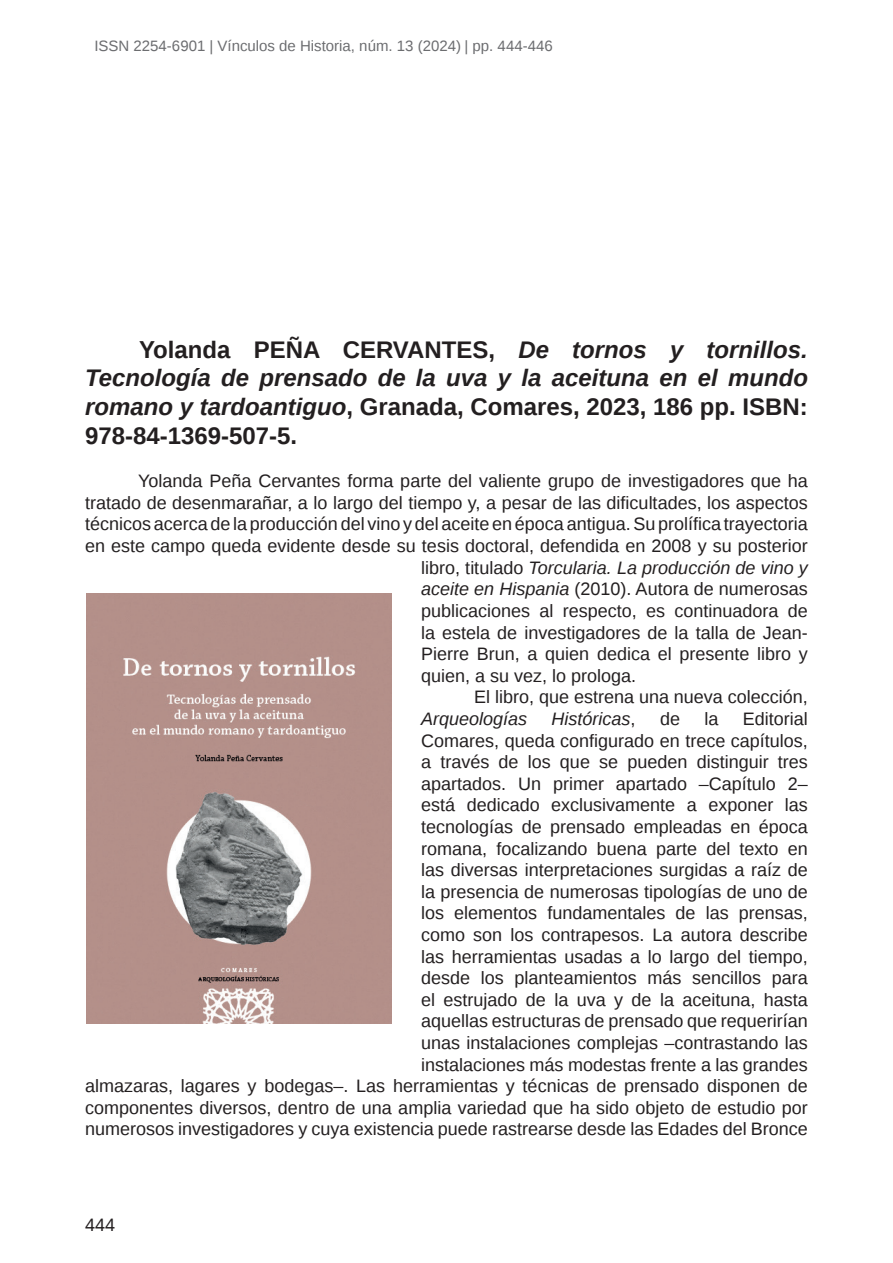
<style>
.page{position:relative;width:893px;height:1263px;background:#fff}
.page>*{position:absolute;margin:0;border:0;box-sizing:border-box;transform-origin:0 0}
.t1{font:italic 700 24px/28.8px "Liberation Sans";color:#231f20;text-align:justify}
.t2{font:18px/21.6px "Liberation Sans";color:#231f20;text-align:right}
.t3{font:italic 18px "Liberation Sans";color:#231f20}
.t4{font:15px "Liberation Sans";color:#6c6d70}
.s1{font-style:normal}
.s2{font-style:italic}
</style>
<div class="page">
<img style="left:86px;top:593px;width:305px;height:431px">
<p class="t4" style="left:94px;top:38px;width:460px">ISSN 2254-6901 | Vínculos de Historia, núm. 13 (2024) | pp. 444-446</p>
<h1 class="t1" style="left:85px;top:335px;width:724px;text-indent:54px"><span class="s1">Yolanda PEÑA CERVANTES,</span> De tornos y tornillos.<br>Tecnología de prensado de la uva y la aceituna en el mundo romano y tardoantiguo<span class="s1">, Granada, Comares, 2023, 186 pp. ISBN:<br>978-84-1369-507-5.</span></h1>
<p class="t2" style="left:138px;top:471px;width:671px">Yolanda Peña Cervantes forma parte del valiente grupo de investigadores que ha</p>
<p class="t2" style="left:85px;top:493px;width:724px">tratado de desenmarañar, a lo largo del tiempo y, a pesar de las dificultades, los aspectos</p>
<p class="t2" style="left:85px;top:514px;width:724px">técnicos acerca de la producción del vino y del aceite en época antigua. Su prolífica trayectoria</p>
<p class="t2" style="left:85px;top:536px;width:724px">en este campo queda evidente desde su tesis doctoral, defendida en 2008 y su posterior</p>
<p class="t3" style="left:421px;top:555px;width:388px"><span class="s1">libro, titulado</span> Torcularia. La producción de vino y</p>
<p class="t2" style="left:421px;top:579px;width:388px"><span class="s2">aceite en Hispania</span> (2010). Autora de numerosas</p>
<p class="t2" style="left:421px;top:601px;width:388px">publicaciones al respecto, es continuadora de</p>
<p class="t2" style="left:421px;top:622px;width:388px">la estela de investigadores de la talla de Jean-</p>
<p class="t2" style="left:421px;top:644px;width:388px">Pierre Brun, a quien dedica el presente libro y</p>
<p class="t2" style="left:421px;top:665px;width:217px">quien, a su vez, lo prologa.</p>
<p class="t2" style="left:474px;top:687px;width:335px">El libro, que estrena una nueva colección,</p>
<p class="t3" style="left:421px;top:707px;width:108px">Arqueologías</p>
<p class="t3" style="left:552px;top:707px;width:86px">Históricas<span class="s1">,</span></p>
<p class="t2" style="left:660px;top:709px;width:22px">de</p>
<p class="t2" style="left:704px;top:709px;width:16px">la</p>
<p class="t2" style="left:85px;top:709px;width:724px">Editorial<br>Comares, queda configurado en trece capítulos,<br>a través de los que se pueden distinguir tres<br>apartados. Un primer apartado –Capítulo 2–<br>está dedicado exclusivamente a exponer las<br>tecnologías de prensado empleadas en época<br>romana, focalizando buena parte del texto en<br>las diversas interpretaciones surgidas a raíz de<br>la presencia de numerosas tipologías de uno de<br>los elementos fundamentales de las prensas,<br>como son los contrapesos. La autora describe<br>las herramientas usadas a lo largo del tiempo,<br>desde los planteamientos más sencillos para<br>el estrujado de la uva y de la aceituna, hasta<br>aquellas estructuras de prensado que requerirían<br>unas instalaciones complejas –contrastando las<br>instalaciones más modestas frente a las grandes<br>almazaras, lagares y bodegas–. Las herramientas y técnicas de prensado disponen de componentes diversos, dentro de una amplia variedad que ha sido objeto de estudio por numerosos investigadores y cuya existencia puede rastrearse desde las Edades del Bronce</p>
<p class="t2" style="left:85px;top:1215px;width:32px">444</p>
</div>
